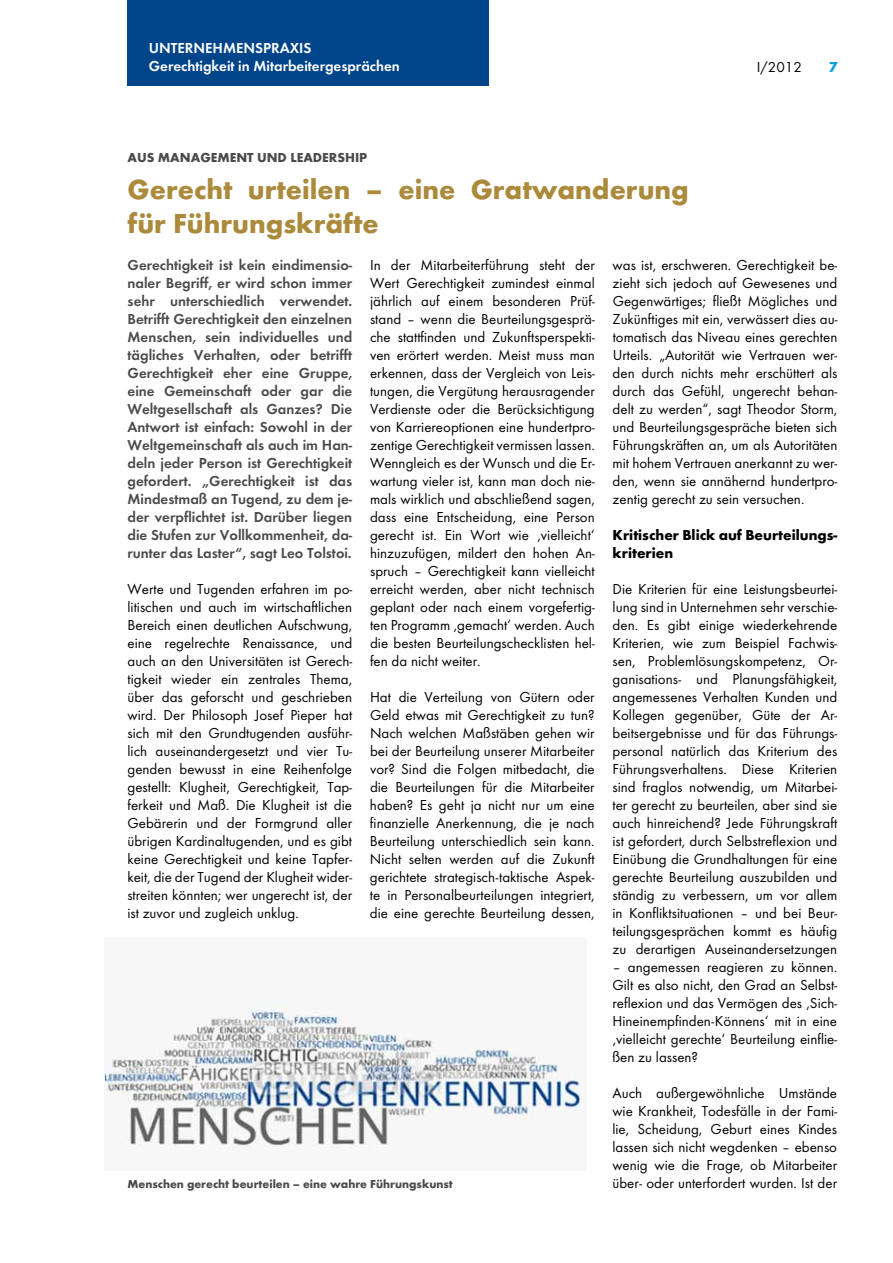
<style>
.page{position:relative;width:893px;height:1263px;background:#fff}
.page>*{position:absolute;margin:0;border:0;box-sizing:border-box;transform-origin:0 0}
.t1{font:700 28.5px/34.2px "Futura T";color:#ab8a3b}
.t2{font:15px/18px "Futura T";color:#000;text-align:justify}
.t3{font:600 15px/18px "Futura T";color:#4b4b4d;text-align:justify}
.t4{font:600 15px/18px "Futura T";color:#fff}
.t5{font:700 15px/18px "Futura T";color:#000}
.t6{font:700 15px "Futura T";color:#009ee0}
.t7{font:700 13.5px "Futura T";color:#4b4b4d}
.t8{font:700 12px "Futura T";color:#4b4b4d}
</style>
<div class="page">
<div style="left:128px;top:0;width:361px;height:85px;background:#00448a"></div>
<img style="left:105px;top:1001px;width:476px;height:147px">
<p class="t4" style="left:149px;top:39px;width:253px">UNTERNEHMENSPRAXIS<br>Gerechtigkeit in Mitarbeitergesprächen</p>
<p class="t7" style="left:128px;top:150px;width:241px">Aus Management und Leadership</p>
<h1 class="t1" style="left:128px;top:172px;width:563px">Gerecht urteilen – eine Gratwanderung für Führungskräfte</h1>
<p class="t2" style="left:757px;top:58px;width:47px">I/2012</p>
<p class="t6" style="left:829px;top:58px;width:10px">7</p>
<p class="t3" style="left:128px;top:256px;width:226px">Gerechtigkeit ist kein eindimensio&shy;naler Begriff, er wird schon immer sehr unterschiedlich verwendet.<br>Betrifft Gerechtigkeit den einzelnen Menschen, sein individuelles und tägliches Verhalten, oder betrifft Gerechtigkeit eher eine Gruppe, eine Gemeinschaft oder gar die Weltgesellschaft als Ganzes? Die Antwort ist einfach: Sowohl in der Weltgemeinschaft als auch im Han&shy;deln jeder Person ist Gerechtigkeit gefordert. „Gerechtigkeit ist das Mindestmaß an Tugend, zu dem je&shy;der verpflichtet ist. Darüber liegen die Stufen zur Vollkommenheit, da&shy;runter das Laster“, sagt Leo Tolstoi.</p>
<p class="t2" style="left:127px;top:580px;width:226px">Werte und Tugenden erfahren im po&shy;litischen und auch im wirtschaftlichen Bereich einen deutlichen Aufschwung, eine regelrechte Renaissance, und auch an den Universitäten ist Gerech&shy;tigkeit wieder ein zentrales Thema, über das geforscht und geschrieben wird. Der Philosoph Josef Pieper hat sich mit den Grundtugenden ausführ&shy;lich auseinandergesetzt und vier Tu&shy;genden bewusst in eine Reihenfolge gestellt: Klugheit, Gerechtigkeit, Tap&shy;ferkeit und Maß. Die Klugheit ist die Gebärerin und der Formgrund aller übrigen Kardinaltugenden, und es gibt keine Gerechtigkeit und keine Tapfer&shy;keit, die der Tugend der Klugheit wider&shy;streiten könnten; wer ungerecht ist, der ist zuvor und zugleich unklug.</p>
<p class="t2" style="left:370px;top:256px;width:226px">In der Mitarbeiterführung steht der Wert Gerechtigkeit zumindest einmal jährlich auf einem besonderen Prüf&shy;stand – wenn die Beurteilungsgesprä&shy;che stattfinden und Zukunftsperspekti&shy;ven erörtert werden. Meist muss man erkennen, dass der Vergleich von Leis&shy;tungen, die Vergütung herausragender Verdienste oder die Berücksichtigung von Karriereoptionen eine hundertpro&shy;zentige Gerechtigkeit vermissen lassen.<br>Wenngleich es der Wunsch und die Er&shy;wartung vieler ist, kann man doch nie&shy;mals wirklich und abschließend sagen, dass eine Entscheidung, eine Person gerecht ist. Ein Wort wie ‚vielleicht‘ hinzuzufügen, mildert den hohen An&shy;spruch – Gerechtigkeit kann vielleicht erreicht werden, aber nicht technisch geplant oder nach einem vorgefertig&shy;ten Programm ‚gemacht‘ werden. Auch die besten Beurteilungschecklisten hel&shy;fen da nicht weiter.</p>
<p class="t2" style="left:370px;top:688px;width:226px">Hat die Verteilung von Gütern oder Geld etwas mit Gerechtigkeit zu tun?<br>Nach welchen Maßstäben gehen wir bei der Beurteilung unserer Mitarbeiter vor? Sind die Folgen mitbedacht, die die Beurteilungen für die Mitarbeiter haben? Es geht ja nicht nur um eine finanzielle Anerkennung, die je nach Beurteilung unterschiedlich sein kann.<br>Nicht selten werden auf die Zukunft gerichtete strategisch - taktische Aspek&shy;te in Personalbeurteilungen integriert, die eine gerechte Beurteilung dessen,</p>
<p class="t8" style="left:128px;top:1176px;width:327px">Menschen gerecht beurteilen – eine wahre Führungskunst</p>
<p class="t2" style="left:613px;top:256px;width:226px">was ist, erschweren. Gerechtigkeit be&shy;zieht sich jedoch auf Gewesenes und Gegenwärtiges; fließt Mögliches und Zukünftiges mit ein, verwässert dies au&shy;tomatisch das Niveau eines gerechten Urteils. „Autorität wie Vertrauen wer&shy;den durch nichts mehr erschüttert als durch das Gefühl, ungerecht behan&shy;delt zu werden“, sagt Theodor Storm, und Beurteilungsgespräche bieten sich Führungskräften an, um als Autoritäten mit hohem Vertrauen anerkannt zu wer&shy;den, wenn sie annähernd hundertpro&shy;zentig gerecht zu sein versuchen.</p>
<p class="t5" style="left:613px;top:526px;width:226px">Kritischer Blick auf Beurteilungs&shy;kriterien</p>
<p class="t2" style="left:612px;top:580px;width:226px">Die Kriterien für eine Leistungsbeurtei&shy;lung sind in Unternehmen sehr verschie&shy;den. Es gibt einige wiederkehrende Kriterien, wie zum Beispiel Fachwis&shy;sen, Problemlösungskompetenz, Or&shy;ganisations - und Planungsfähigkeit, angemessenes Verhalten Kunden und Kollegen gegenüber, Güte der Ar&shy;beitsergebnisse und für das Führungs&shy;personal natürlich das Kriterium des Führungsverhaltens. Diese Kriterien sind fraglos notwendig, um Mitarbei&shy;ter gerecht zu beurteilen, aber sind sie auch hinreichend? Jede Führungskraft ist gefordert, durch Selbstreflexion und Einübung die Grundhaltungen für eine gerechte Beurteilung auszubilden und ständig zu verbessern, um vor allem in Konfliktsituationen – und bei Beur&shy;teilungsgesprächen kommt es häufig zu derartigen Auseinandersetzungen</p>
<p class="t2" style="left:612px;top:958px;width:226px">– angemessen reagieren zu können.<br>Gilt es also nicht, den Grad an Selbst&shy;reflexion und das Vermögen des ‚Sich-Hineinempfinden - Könnens‘ mit in eine ‚vielleicht gerechte‘ Beurteilung einflie&shy;ßen zu lassen?</p>
<p class="t2" style="left:612px;top:1084px;width:226px">Auch außergewöhnliche Umstände wie Krankheit, Todesfälle in der Fami&shy;lie, Scheidung, Geburt eines Kindes lassen sich nicht wegdenken – ebenso wenig wie die Frage, ob Mitarbeiter über - oder unterfordert wurden. Ist der</p>
</div>
